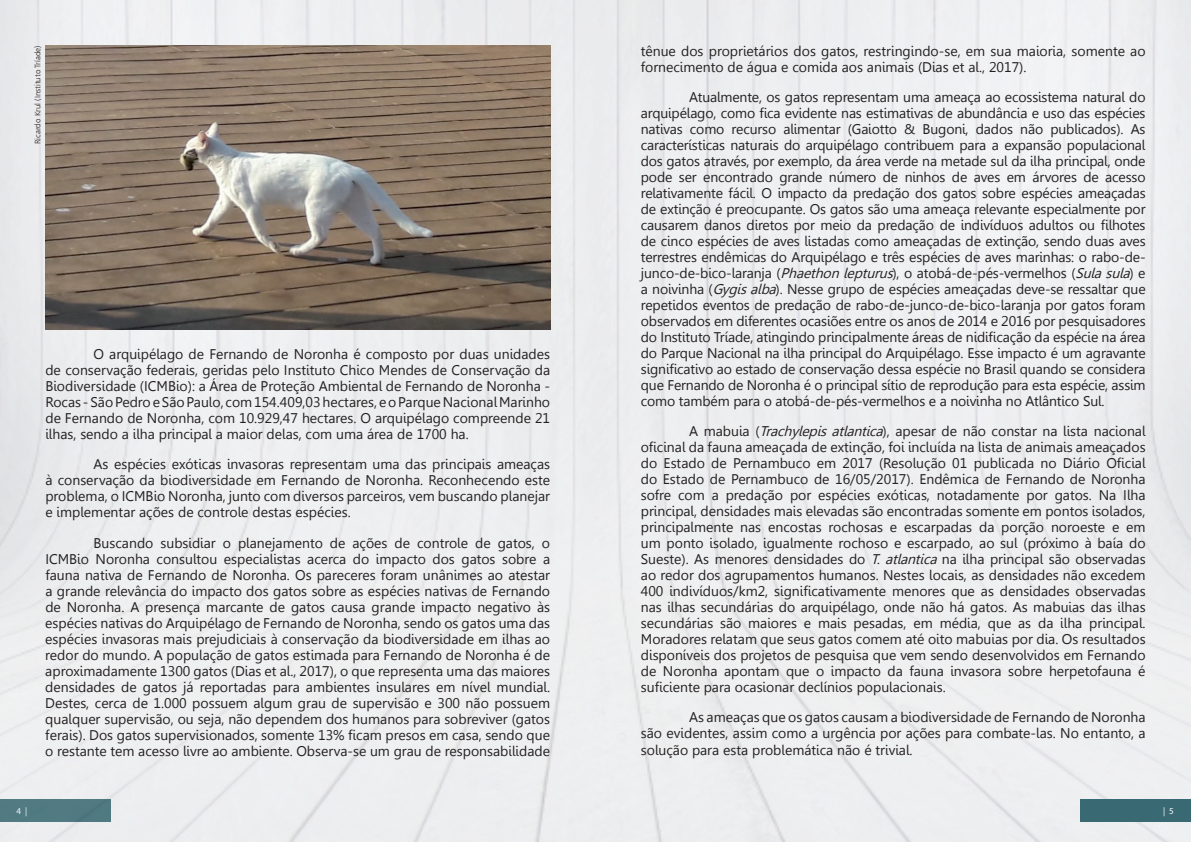
<style>
.page{position:relative;width:1191px;height:842px;background:#fff}
.page>*{position:absolute;margin:0;border:0;box-sizing:border-box;transform-origin:0 0}
.t1{font:14px/16px "Gisha";color:#231f20;text-align:justify}
.t2{font:9px "Myriad Pro";color:#fff}
.t3{font:8px "Humanist 777 BT Light B";color:#231f20}
.s1{font-style:italic}
</style>
<div class="page">
<div style="left:0;top:0;width:1190px;height:842px;background:#eeeff0"></div>
<div style="left:0;top:799px;width:111px;height:23px;background:#517a82"></div>
<div style="left:1080px;top:799px;width:111px;height:23px;background:#396a73"></div>
<img style="left:45px;top:45px;width:505px;height:284px">
<p class="t3" style="left:33px;top:144px;width:100px;rotate:-90deg">Ricardo Krul (Instituto Tríade)</p>
<p class="t1" style="left:45px;top:346px;width:506px;text-indent:48px">O arquipélago de Fernando de Noronha é composto por duas unidades de conservação federais, geridas pelo Instituto Chico Mendes de Conservação da Biodiversidade (ICMBio): a Área de Proteção Ambiental de Fernando de Noronha - Rocas - SãoPedroe SãoPaulo, com154.409,03hectares, eoParqueNacionalMarinho de Fernando de Noronha, com 10.929,47 hectares. O arquipélago compreende 21 ilhas, sendo a ilha principal a maior delas, com uma área de 1700 ha.</p>
<p class="t1" style="left:45px;top:457px;width:506px;text-indent:48px">As espécies exóticas invasoras representam uma das principais ameaças à conservação da biodiversidade em Fernando de Noronha. Reconhecendo este problema, o ICMBio Noronha, junto com diversos parceiros, vem buscando planejar e implementar ações de controle destas espécies.</p>
<p class="t1" style="left:45px;top:535px;width:506px;text-indent:48px">Buscando subsidiar o planejamento de ações de controle de gatos, o ICMBio Noronha consultou especialistas acerca do impacto dos gatos sobre a fauna nativa de Fernando de Noronha. Os pareceres foram unânimes ao atestar a grande relevância do impacto dos gatos sobre as espécies nativas de Fernando de Noronha. A presença marcante de gatos causa grande impacto negativo às espécies nativas do Arquipélago de Fernando de Noronha, sendo os gatos uma das espécies invasoras mais prejudiciais à conservação da biodiversidade em ilhas ao redor do mundo. A população de gatos estimada para Fernando de Noronha é de aproximadamente 1300 gatos (Dias et al., 2017), o que representa uma das maiores densidades de gatos já reportadas para ambientes insulares em nível mundial.<br>Destes, cerca de 1.000 possuem algum grau de supervisão e 300 não possuem qualquer supervisão, ou seja, não dependem dos humanos para sobreviver (gatos ferais). Dos gatos supervisionados, somente 13% ficam presos em casa, sendo que o restante tem acesso livre ao ambiente. Observa-se um grau de responsabilidade</p>
<p class="t1" style="left:641px;top:43px;width:506px">tênue dos proprietários dos gatos, restringindo-se, em sua maioria, somente ao fornecimento de água e comida aos animais (Dias et al., 2017).</p>
<p class="t1" style="left:641px;top:89px;width:506px;text-indent:48px">Atualmente, os gatos representam uma ameaça ao ecossistema natural do arquipélago, como fica evidente nas estimativas de abundância e uso das espécies nativas como recurso alimentar (Gaiotto &amp; Bugoni, dados não publicados). As características naturais do arquipélago contribuem para a expansão populacional dos gatos através, por exemplo, da área verde na metade sul da ilha principal, onde pode ser encontrado grande número de ninhos de aves em árvores de acesso relativamente fácil. O impacto da predação dos gatos sobre espécies ameaçadas de extinção é preocupante. Os gatos são uma ameaça relevante especialmente por causarem danos diretos por meio da predação de indivíduos adultos ou filhotes de cinco espécies de aves listadas como ameaçadas de extinção, sendo duas aves terrestres endêmicas do Arquipélago e três espécies de aves marinhas: o rabo-de&shy;junco-de-bico-laranja (<span class="s1">Phaethonlepturus</span>), o atobá-de-pés-vermelhos (<span class="s1">Sulasula</span>) e a noivinha (<span class="s1">Gygisalba</span>). Nesse grupo de espécies ameaçadas deve-se ressaltar que repetidos eventos de predação de rabo-de-junco-de-bico-laranja por gatos foram observados em diferentes ocasiões entre os anos de 2014 e 2016 por pesquisadores do Instituto Tríade, atingindo principalmente áreas de nidificação da espécie na área do Parque Nacional na ilha principal do Arquipélago. Esse impacto é um agravante significativo ao estado de conservação dessa espécie no Brasil quando se considera que Fernando de Noronha é o principal sítio de reprodução para esta espécie, assim como também para o atobá-de-pés-vermelhos e a noivinha no Atlântico Sul.</p>
<p class="t1" style="left:641px;top:423px;width:506px;text-indent:48px">A mabuia (<span class="s1">Trachylepisatlantica</span>), apesar de não constar na lista nacional oficinal da fauna ameaçada de extinção, foi incluída na lista de animais ameaçados do Estado de Pernambuco em 2017 (Resolução 01 publicada no Diário Oficial do Estado de Pernambuco de 16/05/2017). Endêmica de Fernando de Noronha sofre com a predação por espécies exóticas, notadamente por gatos. Na Ilha principal, densidades mais elevadas são encontradas somente em pontos isolados, principalmente nas encostas rochosas e escarpadas da porção noroeste e em um ponto isolado, igualmente rochoso e escarpado, ao sul (próximo à baía do Sueste). As menores densidades do <span class="s1">T.atlantica</span>na ilha principal são observadas ao redor dos agrupamentos humanos. Nestes locais, as densidades não excedem 400 indivíduos/km2, significativamente menores que as densidades observadas nas ilhas secundárias do arquipélago, onde não há gatos. As mabuias das ilhas secundárias são maiores e mais pesadas, em média, que as da ilha principal.<br>Moradores relatam que seus gatos comem até oito mabuias por dia. Os resultados disponíveis dos projetos de pesquisa que vem sendo desenvolvidos em Fernando de Noronha apontam que o impacto da fauna invasora sobre herpetofauna é suficiente para ocasionar declínios populacionais.</p>
<p class="t1" style="left:641px;top:710px;width:506px;text-indent:48px">As ameaças que os gatos causam a biodiversidade de Fernando de Noronha são evidentes, assim como a urgência por ações para combate-las. No entanto, a solução para esta problemática não é trivial.</p>
<p class="t2" style="left:17px;top:806px;width:12px">4 |</p>
<p class="t2" style="left:1163px;top:806px;width:12px">| 5</p>
</div>
